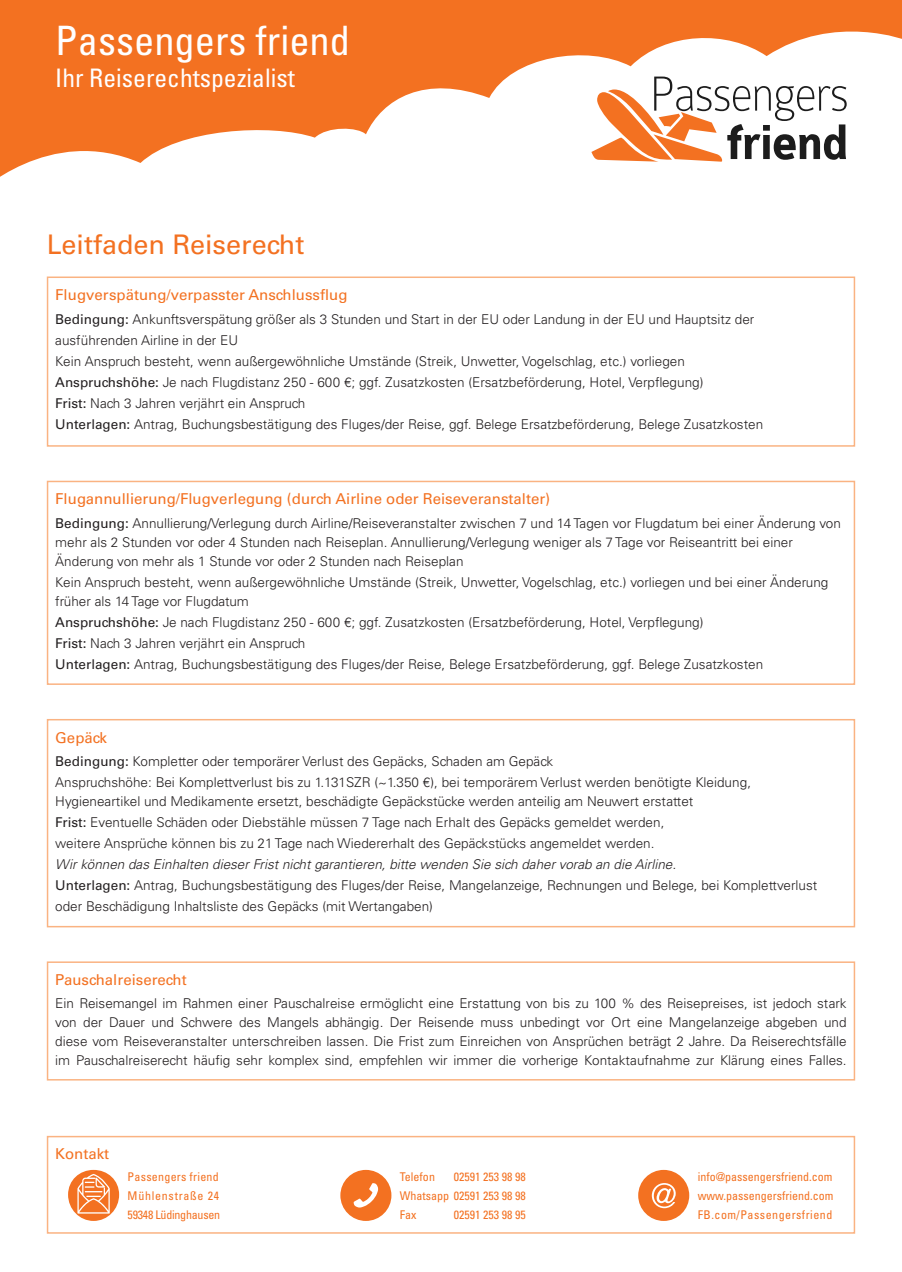
<style>
.page{position:relative;width:902px;height:1272px;background:#fff}
.page>*{position:absolute;margin:0;border:0;box-sizing:border-box;transform-origin:0 0}
.t1{font:condensed 40.5px "Univers LT Std";color:#fff}
.Headline{font:27px "Univers LT Std";color:#f37121}
.t2{font:condensed 25.5px "Univers LT Std";color:#fff}
.para_headers{font:15px "Univers LT Std";color:#f37121}
.Headline-2{font:15px "Univers LT Std";color:#f37121}
.t3{font:300 13.5px/19.2px "Univers LT Std";color:#231f20}
.t4{font:italic 300 13.5px "Univers LT Std";color:#231f20}
.t5{font:condensed 12px/19.2px "Univers LT Std";color:#f37121;text-align:justify}
.t6{font:condensed 12px "Univers LT Std";letter-spacing:-.02em;color:#f37121}
.t7{font:condensed 12px "Univers LT Std";letter-spacing:.02em;color:#f37121}
.t8{font:condensed 12px "Univers LT Std";letter-spacing:.06em;color:#f37121}
.s1{font-weight:400}
</style>
<div class="page">
<div style="left:0;top:0;width:901px;height:203px;background:#f37121"></div>
<svg style="left:0;top:31px;width:901px;height:172px;fill:#fff"></svg>
<svg style="left:591px;top:77px;width:255px;height:85px"></svg>
<div style="left:68px;top:1169px;width:51px;height:51px;background:#f37121;border-radius:50%"></div>
<svg style="left:77px;top:1173px;width:33px;height:40px"></svg>
<div style="left:638px;top:1169px;width:51px;height:51px;background:#f37121;border-radius:50%"></div>
<svg style="left:651px;top:1183px;width:24px;height:25px"></svg>
<div style="left:340px;top:1169px;width:51px;height:51px;background:#f37121;border-radius:50%"></div>
<svg style="left:353px;top:1183px;width:25px;height:24px"></svg>
<div style="left:47px;top:1135px;width:808px;height:98px;border:2px solid #fab382"></div>
<div style="left:47px;top:276px;width:808px;height:170px;border:2px solid #fab382"></div>
<div style="left:47px;top:480px;width:808px;height:205px;border:2px solid #fab382"></div>
<div style="left:47px;top:719px;width:808px;height:208px;border:2px solid #fab382"></div>
<div style="left:47px;top:961px;width:808px;height:119px;border:2px solid #fab382"></div>
<p class="t1" style="left:55px;top:15px;width:296px">Passengers friend</p>
<p class="t2" style="left:55px;top:61px;width:241px">Ihr Reiserechtspezialist</p>
<p class="Headline" style="left:47px;top:229px;width:259px">Leitfaden Reiserecht</p>
<p class="para_headers" style="left:55px;top:286px;width:294px">Flugverspätung/verpasster Anschlussflug</p>
<p class="t3" style="left:55px;top:308px;width:700px;line-height:21px"><span class="s1">Bedingung:</span> Ankunftsverspätung größer als 3 Stunden und Start in der EU oder Landung in der EU und Hauptsitz der ausführenden Airline in der EU</p>
<p class="t3" style="left:55px;top:351px;width:631px">Kein Anspruch besteht, wenn außergewöhnliche Umstände (Streik, Unwetter, Vogelschlag, etc.) vorliegen</p>
<p class="t3" style="left:55px;top:372px;width:649px"><span class="s1">Anspruchshöhe:</span> Je nach Flugdistanz 250 - 600 €; ggf. Zusatzkosten (Ersatzbeförderung, Hotel, Verpflegung)</p>
<p class="t3" style="left:55px;top:393px;width:251px"><span class="s1">Frist:</span> Nach 3 Jahren verjährt ein Anspruch</p>
<p class="t3" style="left:55px;top:414px;width:709px"><span class="s1">Unterlagen:</span> Antrag, Buchungsbestätigung des Fluges/der Reise, ggf. Belege Ersatzbeförderung, Belege Zusatzkosten</p>
<p class="para_headers" style="left:55px;top:490px;width:496px">Flugannullierung/Flugverlegung (durch Airline oder Reiseveranstalter)</p>
<p class="t3" style="left:55px;top:513px;width:787px"><span class="s1">Bedingung:</span> Annullierung/Verlegung durch Airline/Reiseveranstalter zwischen 7 und 14 Tagen vor Flugdatum bei einer Änderung von mehr als 2 Stunden vor oder 4 Stunden nach Reiseplan. Annullierung/Verlegung weniger als 7 Tage vor Reiseantritt bei einer<br>Änderung von mehr als 1 Stunde vor oder 2 Stunden nach Reiseplan</p>
<p class="t3" style="left:55px;top:573px;width:774px">Kein Anspruch besteht, wenn außergewöhnliche Umstände (Streik, Unwetter, Vogelschlag, etc.) vorliegen und bei einer Änderung früher als 14 Tage vor Flugdatum</p>
<p class="t3" style="left:55px;top:613px;width:649px"><span class="s1">Anspruchshöhe:</span> Je nach Flugdistanz 250 - 600 €; ggf. Zusatzkosten (Ersatzbeförderung, Hotel, Verpflegung)</p>
<p class="t3" style="left:55px;top:634px;width:251px"><span class="s1">Frist:</span> Nach 3 Jahren verjährt ein Anspruch</p>
<p class="t3" style="left:55px;top:655px;width:709px"><span class="s1">Unterlagen:</span> Antrag, Buchungsbestätigung des Fluges/der Reise, Belege Ersatzbeförderung, ggf. Belege Zusatzkosten</p>
<p class="para_headers" style="left:55px;top:728px;width:53px">Gepäck</p>
<p class="t3" style="left:55px;top:751px;width:499px"><span class="s1">Bedingung:</span> Kompletter oder temporärer Verlust des Gepäcks, Schaden am Gepäck</p>
<p class="t3" style="left:55px;top:772px;width:697px">Anspruchshöhe: Bei Komplettverlust bis zu 1.131SZR (~1.350 €), bei temporärem Verlust werden benötigte Kleidung,<br>Hygieneartikel und Medikamente ersetzt, beschädigte Gepäckstücke werden anteilig am Neuwert erstattet</p>
<p class="t3" style="left:55px;top:812px;width:610px;line-height:21px"><span class="s1">Frist:</span> Eventuelle Schäden oder Diebstähle müssen 7 Tage nach Erhalt des Gepäcks gemeldet werden, weitere Ansprüche können bis zu 21 Tage nach Wiedererhalt des Gepäckstücks angemeldet werden.</p>
<p class="t4" style="left:55px;top:856px;width:622px">Wir können das Einhalten dieser Frist nicht garantieren, bitte wenden Sie sich daher vorab an die Airline.</p>
<p class="t3" style="left:55px;top:875px;width:763px;line-height:21px"><span class="s1">Unterlagen:</span> Antrag, Buchungsbestätigung des Fluges/der Reise, Mangelanzeige, Rechnungen und Belege, bei Komplettverlust oder Beschädigung Inhaltsliste des Gepäcks (mit Wertangaben)</p>
<p class="para_headers" style="left:55px;top:970px;width:133px">Pauschalreiserecht</p>
<p class="t3" style="left:55px;top:993px;width:792px;text-align:justify">Ein Reisemangel im Rahmen einer Pauschalreise ermöglicht eine Erstattung von bis zu 100 % des Reisepreises, ist jedoch stark von der Dauer und Schwere des Mangels abhängig. Der Reisende muss unbedingt vor Ort eine Mangelanzeige abgeben und diese vom Reiseveranstalter unterschreiben lassen. Die Frist zum Einreichen von Ansprüchen beträgt 2 Jahre. Da Reiserechtsfälle im Pauschalreiserecht häufig sehr komplex sind, empfehlen wir immer die vorherige Kontaktaufnahme zur Klärung eines Falles.</p>
<p class="Headline-2" style="left:55px;top:1145px;width:55px">Kontakt</p>
<p class="t7" style="left:128px;top:1168px;width:93px">Passengers friend</p>
<p class="t8" style="left:128px;top:1187px;width:93px">Mühlenstraße 24</p>
<p class="t6" style="left:128px;top:1206px;width:94px">59348 Lüdinghausen</p>
<p class="t5" style="left:400px;top:1166px;width:37px">Telefon</p>
<p class="t5" style="left:400px;top:1166px;width:127px;text-indent:54px">02591 253 98 98<br>Whatsapp 02591 253 98 98<br>Fax</p>
<p class="t5" style="left:454px;top:1204px;width:73px">02591 253 98 95</p>
<p class="t5" style="left:697px;top:1166px;width:136px">info@passengersfriend.com</p>
<p class="t5" style="left:697px;top:1185px;width:137px">www.passengersfriend.com<br>FB.com/Passengersfriend</p>
</div>
